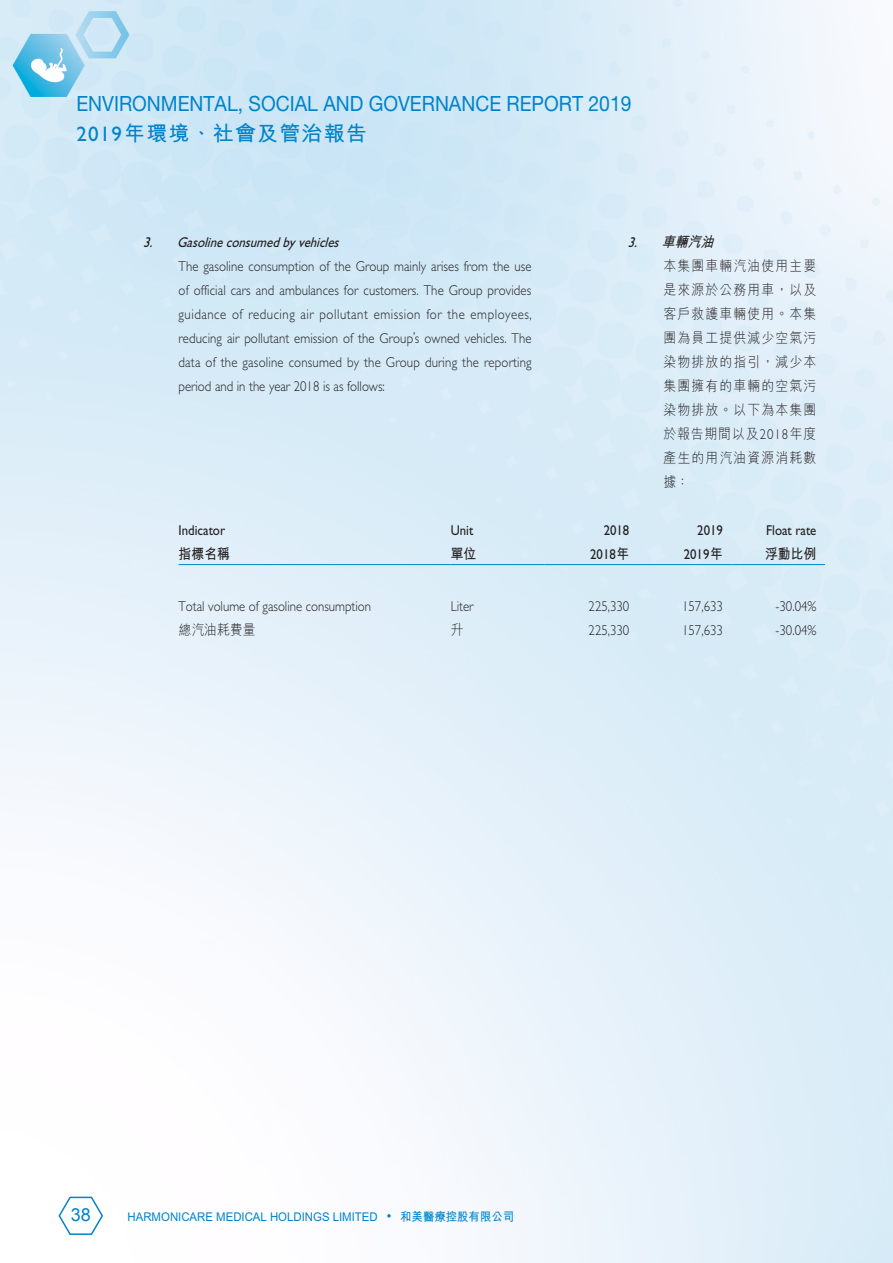
<style>
.page{position:relative;width:893px;height:1263px;background:#fff}
.page>*{position:absolute;margin:0;border:0;box-sizing:border-box;transform-origin:0 0}
.t1{font:21px "Helvetica Neue LT Std";color:#0083ca;scale:.92 1}
.t2{font:700 21px "M Hei HK";letter-spacing:.055em;color:#0083ca}
.t3{font:18px "Arial";color:#0083ca}
.t4{font:300 14.25px/24px "Gill Sans Std";color:#231f20;text-align:justify;scale:.9 1}
.t5{font:300 14.25px/24px "M Hei HK";letter-spacing:.095em;color:#231f20;scale:.9 1}
.t6{font:14.25px "Gill Sans Std";color:#231f20;scale:.9 1}
.t7{font:italic 14.25px "Gill Sans Std";color:#231f20;scale:.9 1}
.t8{font:700 14.25px "M Hei HK";color:#231f20;scale:.9 1}
.t9{font:700 12px "M Hei HK";color:#0083ca;scale:.95 1}
.s1{font-family:"Gill Sans Std";font-weight:400}
.s2{font-family:"Gill Sans Std";font-weight:400;font-style:italic}
.s3{font-weight:700;font-style:italic}
.s4{font-family:"Gill Sans Std"}
.s5{font-family:"M Hei HK";font-weight:700}
</style>
<div class="page">
<img style="left:0;top:0;width:893px;height:1263px">
<svg style="left:387px;top:1214px;width:4px;height:3px"></svg>
<svg style="left:58px;top:1195px;width:46px;height:41px"></svg>
<hr style="left:179px;top:564px;width:272px;height:1px;background:#0083ca">
<hr style="left:451px;top:564px;width:93px;height:1px;background:#0083ca">
<hr style="left:544px;top:564px;width:94px;height:1px;background:#0083ca">
<hr style="left:638px;top:564px;width:93px;height:1px;background:#0083ca">
<hr style="left:731px;top:564px;width:94px;height:1px;background:#0083ca">
<h1 class="t1" style="left:76px;top:91px;width:605px">ENVIRONMENTAL, SOCIAL AND GOVERNANCE REPORT 2019</h1>
<h1 class="t2" style="left:76px;top:118px;width:292px"><span class="s1">2019</span>年環境、社會及管治報告</h1>
<p class="t7" style="left:143px;top:234px;width:224px">3. Gasolineconsumedby vehicles</p>
<p class="t4" style="left:179px;top:254px;width:394px">The gasoline consumption of the Group mainly arises from the use of official cars and ambulances for customers. The Group provides guidance of reducing air pollutant emission for the employees, reducing air pollutant emission of the Group’s owned vehicles. The data of the gasoline consumed by the Group during the reporting period and in the year 2018 is as follows:</p>
<p class="t5" style="left:663px;top:229px;width:172px;text-indent:-35px"><span class="s2">3.</span> <span class="s3">車輛汽油<br></span>本集團車輛汽油使用主要是來源於公務用車，以及客戶救護車輛使用。本集團為員工提供減少空氣污染物排放的指引，減少本集團擁有的車輛的空氣污染物排放。以下為本集團於報告期間以及<span class="s4">2018</span>年度產生的用汽油資源消耗數據：</p>
<p class="t6" style="left:179px;top:522px;width:53px">Indicator</p>
<p class="t6" style="left:451px;top:522px;width:27px">Unit</p>
<p class="t6" style="left:604px;top:522px;width:30px">2018</p>
<p class="t6" style="left:697px;top:522px;width:30px">2019</p>
<p class="t6" style="left:766px;top:522px;width:57px">Float rate</p>
<p class="t8" style="left:179px;top:543px;width:58px">指標名稱</p>
<p class="t8" style="left:451px;top:543px;width:30px">單位</p>
<p class="t6" style="left:590px;top:546px;width:45px">2018<span class="s5">年</span></p>
<p class="t6" style="left:684px;top:546px;width:45px">2019<span class="s5">年</span></p>
<p class="t8" style="left:765px;top:543px;width:58px">浮動比例</p>
<p class="t4" style="left:179px;top:594px;width:215px">Total volume of gasoline consumption</p>
<p class="t4" style="left:451px;top:594px;width:27px">Liter</p>
<p class="t4" style="left:589px;top:594px;width:47px">225,330</p>
<p class="t4" style="left:682px;top:594px;width:47px">157,633</p>
<p class="t4" style="left:775px;top:594px;width:47px">-30.04%</p>
<p class="t5" style="left:179px;top:618px;width:87px">總汽油耗費量</p>
<p class="t5" style="left:451px;top:618px;width:16px">升</p>
<p class="t4" style="left:589px;top:618px;width:47px">225,330</p>
<p class="t4" style="left:682px;top:618px;width:47px">157,633</p>
<p class="t4" style="left:775px;top:618px;width:47px">-30.04%</p>
<p class="t3" style="left:71px;top:1203px;width:22px">38</p>
<p class="t9" style="left:128px;top:1207px;width:265px">HARMONICARE MEDICAL HOLDINGS LIMITED</p>
<p class="t9" style="left:400px;top:1207px;width:121px">和美醫療控股有限公司</p>
</div>
